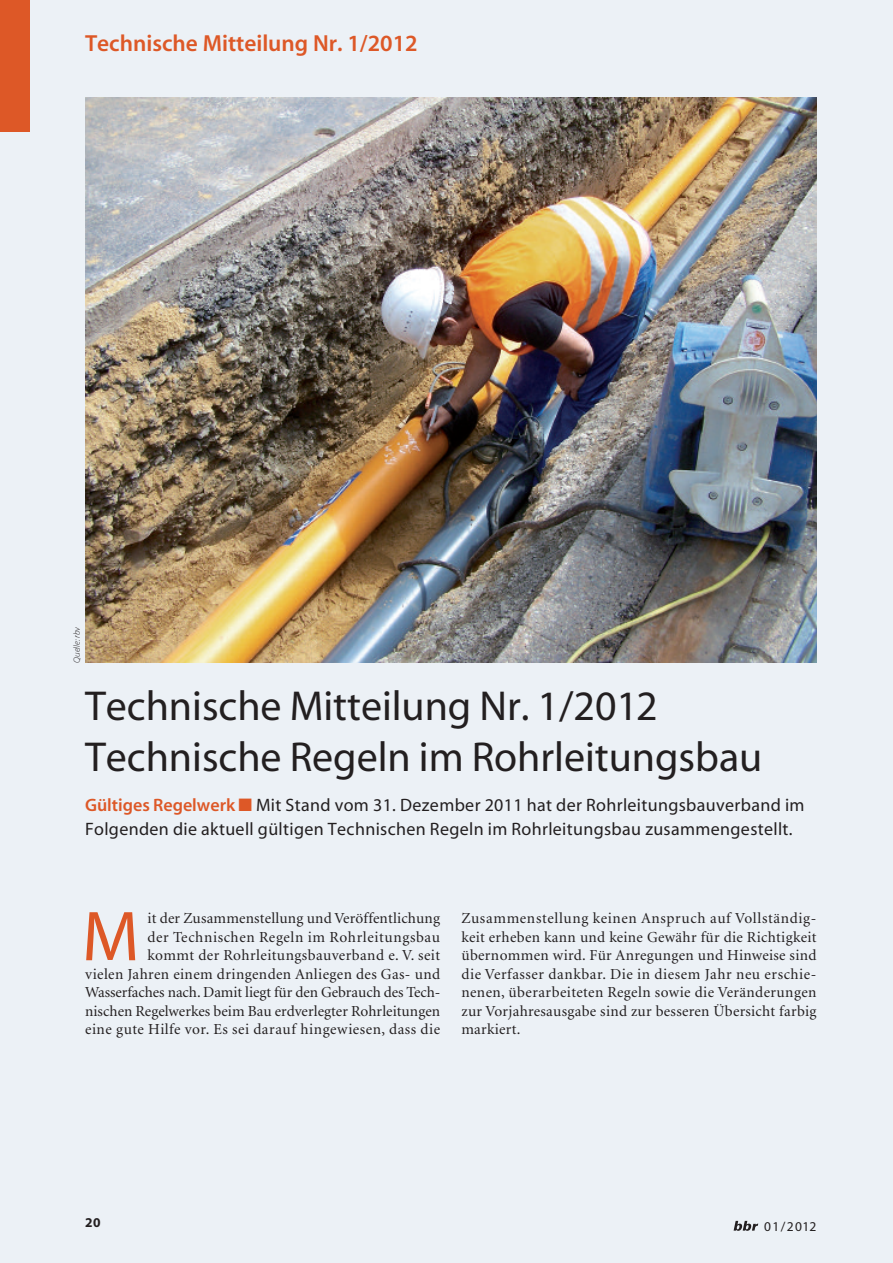
<style>
.page{position:relative;width:893px;height:1263px;background:#ecf1f6}
.page>*{position:absolute;margin:0;border:0;box-sizing:border-box;transform-origin:0 0}
.t1{font:71.25px "Myriad T1";color:#dd5827}
.t2{font:42px/51px "Myriad T1";color:#231f20}
.t3{font:600 23.4px "Myriad T1";color:#dd5827}
.t4{font:18px/24px "Myriad T1";letter-spacing:.02em;color:#231f20}
.t5{font:15.3px/18.5px "Minion";letter-spacing:.015em;color:#231f20;text-align:right}
.t6{font:13.5px "Myriad T1";letter-spacing:.075em;color:#231f20}
.t7{font:700 13.5px "Myriad T1";color:#231f20}
.t8{font:italic 300 9px "Myriad T1";color:#231f20}
.s1{font-weight:600;color:#dd5827}
.s2{color:#dd5827}
</style>
<div class="page">
<div style="left:0;top:0;width:30px;height:132px;background:#dd5827"></div>
<svg style="left:734px;top:1221px;width:24px;height:10px"></svg>
<img style="left:85px;top:98px;width:731px;height:564px">
<h3 class="t3" style="left:85px;top:35px;width:334px">Technische Mitteilung Nr. 1/2012</h3>
<p class="t8" style="left:73px;top:663px;width:37px;rotate:-90deg">Quelle: rbv</p>
<h2 class="t2" style="left:85px;top:684px;width:679px">Technische Mitteilung Nr. 1/2012<br>Technische Regeln im Rohrleitungsbau</h2>
<p class="t4" style="left:85px;top:795px;width:721px"><span class="s1">Gültiges Regelwerk</span> <span class="s2">■</span> Mit Stand vom 31. Dezember 2011 hat der Rohrleitungsbauverband im<br>Folgenden die aktuell gültigen Technischen Regeln im Rohrleitungsbau zusammengestellt.</p>
<h1 class="t1" style="left:82px;top:910px;width:59px">M</h1>
<p class="t5" style="left:85px;top:910px;width:357px">it der Zusammenstellung und Veröffentlichung<br>der Technischen Regeln im Rohrleitungsbau<br>kommt der Rohrleitungsbauverband e. V. seit<br>vielen Jahren einem dringenden Anliegen des Gas- und Wasserfaches nach. Damit liegt für den Gebrauch des Tech&shy;nischen Regelwerkes beim Bau erdverlegter Rohrleitungen eine gute Hilfe vor. Es sei darauf hingewiesen, dass die</p>
<p class="t5" style="left:461px;top:910px;width:357px;text-align:justify">Zusammenstellung keinen Anspruch auf Vollständig&shy;keit erheben kann und keine Gewähr für die Richtigkeit übernommen wird. Für Anregungen und Hinweise sind die Verfasser dankbar. Die in diesem Jahr neu erschie&shy;nenen, überarbeiteten Regeln sowie die Veränderungen zur Vorjahresausgabe sind zur besseren Übersicht farbig markiert.</p>
<p class="t7" style="left:85px;top:1217px;width:17px">20</p>
<p class="t6" style="left:764px;top:1221px;width:54px">01/2012</p>
</div>
